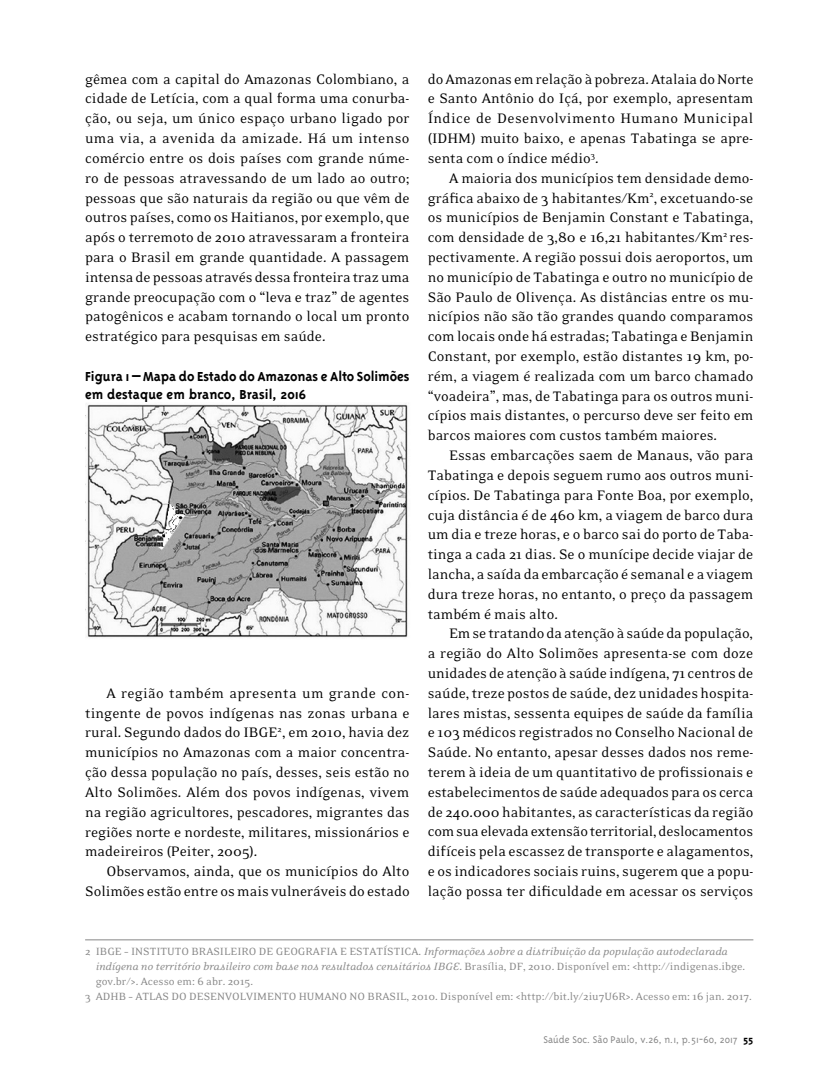
<style>
.page{position:relative;width:830px;height:1085px;background:#fff}
.page>*{position:absolute;margin:0;border:0;box-sizing:border-box;transform-origin:0 0}
.t1{font:15.75px/19.8px "Eidetic Neo";color:#000;text-align:justify}
.t2{font:700 15px/18px "Triplex";letter-spacing:-.005em;color:#000}
.t3{font:italic 12px "Eidetic Neo";color:#878787}
.t4{font:12px "Eidetic Neo";color:#878787}
.t5{font:300 11.25px "Triplex";color:#878787}
.s1{font-style:normal}
.s2{font-weight:700;color:#000}
</style>
<div class="page">
<img style="left:85px;top:403px;width:323px;height:235px">
<hr style="left:85px;top:939px;width:668px;height:1px;background:#878787">
<p class="t1" style="left:85px;top:69px;width:326px">gêmea com a capital do Amazonas Colombiano, a cidade de Letícia, com a qual forma uma conurba&shy;ção, ou seja, um único espaço urbano ligado por uma via, a avenida da amizade. Há um intenso comércio entre os dois países com grande núme&shy;ro de pessoas atravessando de um lado ao outro; pessoas que são naturais da região ou que vêm de outros países, como os Haitianos, por exemplo, que após o terremoto de 2010 atravessaram a fronteira para o Brasil em grande quantidade. A passagem intensa de pessoas através dessa fronteira traz uma grande preocupação com o “leva e traz” de agentes patogênicos e acabam tornando o local um pronto estratégico para pesquisas em saúde.</p>
<p class="t2" style="left:85px;top:366px;width:325px">Figura 1 – Mapa do Estado do Amazonas e Alto Solimões em destaque em branco, Brasil, 2016</p>
<p class="t1" style="left:85px;top:683px;width:326px;text-indent:21px">A região também apresenta um grande con&shy;tingente de povos indígenas nas zonas urbana e rural. Segundo dados do IBGE<sup>2</sup>, em 2010, havia dez municípios no Amazonas com a maior concentra&shy;ção dessa população no país, desses, seis estão no Alto Solimões. Além dos povos indígenas, vivem na região agricultores, pescadores, migrantes das regiões norte e nordeste, militares, missionários e madeireiros (Peiter, 2005).</p>
<p class="t1" style="left:85px;top:861px;width:326px;text-align:right">Observamos, ainda, que os municípios do Alto<br>Solimões estão entre os mais vulneráveis do estado</p>
<p class="t1" style="left:427px;top:69px;width:327px">do Amazonas em relação à pobreza. Atalaia do Norte e Santo Antônio do Içá, por exemplo, apresentam Índice de Desenvolvimento Humano Municipal (IDHM) muito baixo, e apenas Tabatinga se apre&shy;senta com o índice médio<sup>3</sup>.</p>
<p class="t1" style="left:427px;top:168px;width:327px;text-indent:21px">A maioria dos municípios tem densidade demo&shy;gráfica abaixo de 3 habitantes/Km<sup>2</sup>, excetuando-se os municípios de Benjamin Constant e Tabatinga, com densidade de 3,80 e 16,21 habitantes/Km<sup>2</sup> res&shy;pectivamente. A região possui dois aeroportos, um no município de Tabatinga e outro no município de São Paulo de Olivença. As distâncias entre os mu&shy;nicípios não são tão grandes quando comparamos com locais onde há estradas; Tabatinga e Benjamin Constant, por exemplo, estão distantes 19 km, po&shy;rém, a viagem é realizada com um barco chamado “voadeira”, mas, de Tabatinga para os outros muni&shy;cípios mais distantes, o percurso deve ser feito em barcos maiores com custos também maiores.</p>
<p class="t1" style="left:427px;top:446px;width:327px;text-indent:21px">Essas embarcações saem de Manaus, vão para Tabatinga e depois seguem rumo aos outros muni&shy;cípios. De Tabatinga para Fonte Boa, por exemplo, cuja distância é de 460 km, a viagem de barco dura um dia e treze horas, e o barco sai do porto de Taba&shy;tinga a cada 21 dias. Se o munícipe decide viajar de lancha, a saída da embarcação é semanal e a viagem dura treze horas, no entanto, o preço da passagem também é mais alto.</p>
<p class="t1" style="left:427px;top:624px;width:327px;text-indent:21px">Em se tratando da atenção à saúde da população, a região do Alto Solimões apresenta-se com doze unidades de atenção à saúde indígena, 71 centros de saúde, treze postos de saúde, dez unidades hospita&shy;lares mistas, sessenta equipes de saúde da família e 103 médicos registrados no Conselho Nacional de Saúde. No entanto, apesar desses dados nos reme&shy;terem à ideia de um quantitativo de profissionais e estabelecimentos de saúde adequados para os cerca de 240.000 habitantes, as características da região com sua elevada extensão territorial, deslocamentos difíceis pela escassez de transporte e alagamentos, e os indicadores sociais ruins, sugerem que a popu&shy;lação possa ter dificuldade em acessar os serviços</p>
<p class="t3" style="left:85px;top:945px;width:643px"><span class="s1">2 IBGE – INSTITUTO BRASILEIRO DE GEOGRAFIA E ESTATÍSTICA.</span> Informações sobre a distribuição da população autodeclarada</p>
<p class="t3" style="left:96px;top:960px;width:650px">indígena no território brasileiro com base nos resultados censitários IBGE<span class="s1">. Brasília, DF, 2010. Disponível em: &lt;http://indigenas.ibge.</span></p>
<p class="t4" style="left:96px;top:975px;width:159px">gov.br/&gt;. Acesso em: 6 abr. 2015.</p>
<p class="t4" style="left:85px;top:990px;width:668px">3 ADHB – ATLAS DO DESENVOLVIMENTO HUMANO NO BRASIL, 2010. Disponível em: &lt;http://bit.ly/2iu7U6R&gt;. Acesso em: 16 jan. 2017.</p>
<p class="t5" style="left:543px;top:1033px;width:211px">Saúde Soc. São Paulo, v.26, n.1, p.51-60, 2017 <span class="s2">55</span></p>
</div>
